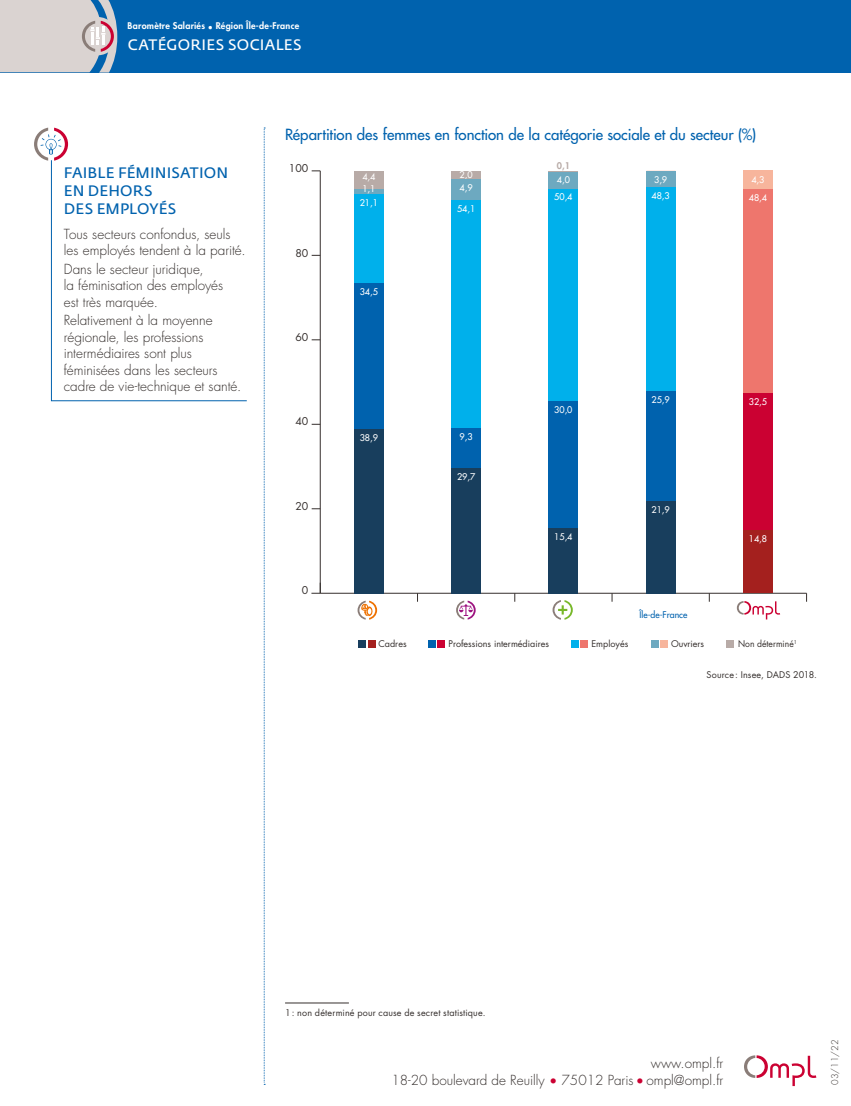
<style>
.page{position:relative;width:851px;height:1106px;background:#fff}
.page>*{position:absolute;margin:0;border:0;box-sizing:border-box;transform-origin:0 0}
.t1{font:500 15px "Futura Std";color:#0062ae}
.t2{font:15px/18px "Fedra Sans Std";letter-spacing:.01em;color:#0062ae}
.t3{font:15px "Fedra Sans Std";letter-spacing:.025em;color:#fff}
.t4{font:300 13.5px/16.5px "Futura Std";color:#352f2d}
.t5{font:10.5px "Futura Std";color:#352f2d}
.t6{font:500 9px "Futura Std";color:#fff}
.t7{font:9px "Futura Std";color:#352f2d}
.t8{font:9px "Futura Std";letter-spacing:.02em;color:#352f2d}
.t9{font:800 9px "Futura Std";letter-spacing:.025em;color:#fff}
.t10{font:9px "Futura Std";color:#352f2d;scale:.95 1}
.t11{font:500 9px "Futura Std";color:#0062ae}
.t12{font:300 9px "Futura Std";color:#352f2d}
.t13{font:800 9px "Futura Std";color:#b8aba7}
.s1{color:#cb0132}
</style>
<div class="page">
<div style="left:0;top:0;width:850px;height:72px;background:#0062ae"></div>
<svg style="left:264px;top:128px;width:1px;height:957px"></svg>
<svg style="left:34px;top:128px;width:34px;height:33px"></svg>
<svg style="left:51px;top:159px;width:196px;height:242px"></svg>
<svg style="left:744px;top:1055px;width:72px;height:31px"></svg>
<svg style="left:0;top:0;width:117px;height:73px;background:#cbc8cc"></svg>
<hr style="left:285px;top:1002px;width:64px;height:1px;background:#352f2d">
<div style="left:726px;top:640px;width:7px;height:7px;background:#b8aba7"></div>
<svg style="left:736px;top:601px;width:44px;height:18px"></svg>
<svg style="left:357px;top:600px;width:20px;height:19px"></svg>
<svg style="left:456px;top:600px;width:19px;height:19px"></svg>
<svg style="left:552px;top:600px;width:20px;height:19px"></svg>
<div style="left:368px;top:640px;width:7px;height:7px;background:#a4201e"></div>
<div style="left:358px;top:640px;width:8px;height:7px;background:#183e5d"></div>
<div style="left:660px;top:640px;width:8px;height:7px;background:#f7b59c"></div>
<div style="left:650px;top:640px;width:8px;height:7px;background:#6da9c0"></div>
<div style="left:580px;top:640px;width:8px;height:7px;background:#ee766d"></div>
<div style="left:571px;top:640px;width:7px;height:7px;background:#00b0eb"></div>
<div style="left:437px;top:640px;width:8px;height:7px;background:#cb0132"></div>
<div style="left:428px;top:640px;width:7px;height:7px;background:#0062ae"></div>
<hr style="left:320px;top:593px;width:486px;height:1px;background:#352f2d">
<hr style="left:320px;top:171px;width:1px;height:422px;background:#352f2d">
<svg style="left:311px;top:582px;width:10px;height:12px"></svg>
<div style="left:354px;top:171px;width:29px;height:18px;background:#b8aba7"></div>
<div style="left:451px;top:171px;width:29px;height:8px;background:#b8aba7"></div>
<hr style="left:548px;top:171px;width:30px;height:1px;background:#b8aba7">
<div style="left:354px;top:189px;width:29px;height:5px;background:#6da9c0"></div>
<div style="left:451px;top:179px;width:29px;height:21px;background:#6da9c0"></div>
<div style="left:548px;top:172px;width:30px;height:17px;background:#6da9c0"></div>
<div style="left:646px;top:171px;width:29px;height:16px;background:#6da9c0"></div>
<div style="left:743px;top:171px;width:29px;height:18px;background:#f7b59c"></div>
<div style="left:354px;top:194px;width:29px;height:89px;background:#00b0eb"></div>
<div style="left:451px;top:200px;width:29px;height:228px;background:#00b0eb"></div>
<div style="left:548px;top:189px;width:30px;height:212px;background:#00b0eb"></div>
<div style="left:646px;top:187px;width:29px;height:204px;background:#00b0eb"></div>
<div style="left:743px;top:189px;width:29px;height:204px;background:#ee766d"></div>
<div style="left:354px;top:283px;width:29px;height:146px;background:#0062ae"></div>
<div style="left:451px;top:428px;width:29px;height:40px;background:#0062ae"></div>
<div style="left:548px;top:401px;width:30px;height:127px;background:#0062ae"></div>
<div style="left:646px;top:391px;width:29px;height:110px;background:#0062ae"></div>
<div style="left:743px;top:393px;width:29px;height:138px;background:#cb0132"></div>
<div style="left:354px;top:429px;width:29px;height:164px;background:#183e5d"></div>
<div style="left:451px;top:468px;width:29px;height:125px;background:#183e5d"></div>
<div style="left:548px;top:528px;width:30px;height:65px;background:#183e5d"></div>
<div style="left:646px;top:501px;width:29px;height:92px;background:#183e5d"></div>
<div style="left:743px;top:531px;width:29px;height:62px;background:#a4201e"></div>
<p class="t9" style="left:128px;top:20px;width:173px">Baromètre Salariés • Région Île-de-France</p>
<p class="t3" style="left:128px;top:35px;width:175px">CATÉGORIES SOCIALES</p>
<p class="t2" style="left:64px;top:163px;width:166px">FAIBLE FÉMINISATION<br>EN DEHORS<br>DES EMPLOYÉS</p>
<p class="t4" style="left:64px;top:226px;width:183px">Tous secteurs confondus, seuls les employés tendent à la parité.</p>
<p class="t4" style="left:64px;top:261px;width:161px">Dans le secteur juridique,<br>la féminisation des employés est très marquée.</p>
<p class="t4" style="left:64px;top:313px;width:179px">Relativement à la moyenne régionale, les professions intermédiaires sont plus féminisées dans les secteurs cadre de vie-technique et santé.</p>
<p class="t1" style="left:285px;top:125px;width:472px">Répartition des femmes en fonction de la catégorie sociale et du secteur (%)</p>
<p class="t5" style="left:289px;top:161px;width:21px">100</p>
<p class="t5" style="left:295px;top:246px;width:14px">80</p>
<p class="t5" style="left:295px;top:330px;width:14px">60</p>
<p class="t5" style="left:295px;top:415px;width:14px">40</p>
<p class="t5" style="left:295px;top:499px;width:14px">20</p>
<p class="t5" style="left:302px;top:584px;width:8px">0</p>
<p class="t6" style="left:362px;top:171px;width:15px">4,4</p>
<p class="t6" style="left:459px;top:169px;width:15px">2,0</p>
<p class="t6" style="left:362px;top:183px;width:15px">1,1</p>
<p class="t6" style="left:459px;top:182px;width:15px">4,9</p>
<p class="t6" style="left:360px;top:197px;width:20px">21,1</p>
<p class="t6" style="left:360px;top:286px;width:20px">34,5</p>
<p class="t6" style="left:360px;top:432px;width:20px">38,9</p>
<p class="t6" style="left:457px;top:203px;width:20px">54,1</p>
<p class="t6" style="left:459px;top:431px;width:15px">9,3</p>
<p class="t6" style="left:457px;top:470px;width:20px">29,7</p>
<p class="t13" style="left:557px;top:160px;width:15px">0,1</p>
<p class="t6" style="left:557px;top:174px;width:15px">4,0</p>
<p class="t6" style="left:654px;top:174px;width:15px">3,9</p>
<p class="t6" style="left:751px;top:174px;width:15px">4,3</p>
<p class="t6" style="left:658px;top:174px;width:7px">0</p>
<p class="t6" style="left:755px;top:174px;width:7px">0</p>
<p class="t6" style="left:554px;top:191px;width:20px">50,4</p>
<p class="t6" style="left:651px;top:190px;width:20px">48,3</p>
<p class="t6" style="left:748px;top:192px;width:20px">48,4</p>
<p class="t6" style="left:554px;top:404px;width:20px">30,0</p>
<p class="t6" style="left:554px;top:531px;width:20px">15,4</p>
<p class="t6" style="left:651px;top:394px;width:20px">25,9</p>
<p class="t6" style="left:748px;top:396px;width:20px">32,5</p>
<p class="t6" style="left:651px;top:503px;width:20px">21,9</p>
<p class="t11" style="left:639px;top:608px;width:49px">Île-de-France</p>
<p class="t6" style="left:748px;top:533px;width:20px">14,8</p>
<p class="t7" style="left:378px;top:638px;width:30px">Cadres</p>
<p class="t7" style="left:448px;top:638px;width:102px">Professions intermédiaires</p>
<p class="t7" style="left:591px;top:638px;width:38px">Employés</p>
<p class="t7" style="left:671px;top:638px;width:35px">Ouvriers</p>
<p class="t10" style="left:738px;top:638px;width:63px">Non déterminé<sup>1</sup></p>
<p class="t7" style="left:706px;top:669px;width:112px">Source: Insee, DADS 2018.</p>
<p class="t8" style="left:285px;top:1006px;width:202px">1: non déterminé pour cause de secret statistique.</p>
<p class="t4" style="left:391px;top:1055px;width:333px;text-align:right">www.ompl.fr<br>18-20 boulevard de Reuilly <span class="s1">•</span> 75012 Paris <span class="s1">•</span> ompl@ompl.fr</p>
<p class="t12" style="left:829px;top:1084px;width:46px;rotate:-90deg">03/11/22</p>
</div>
